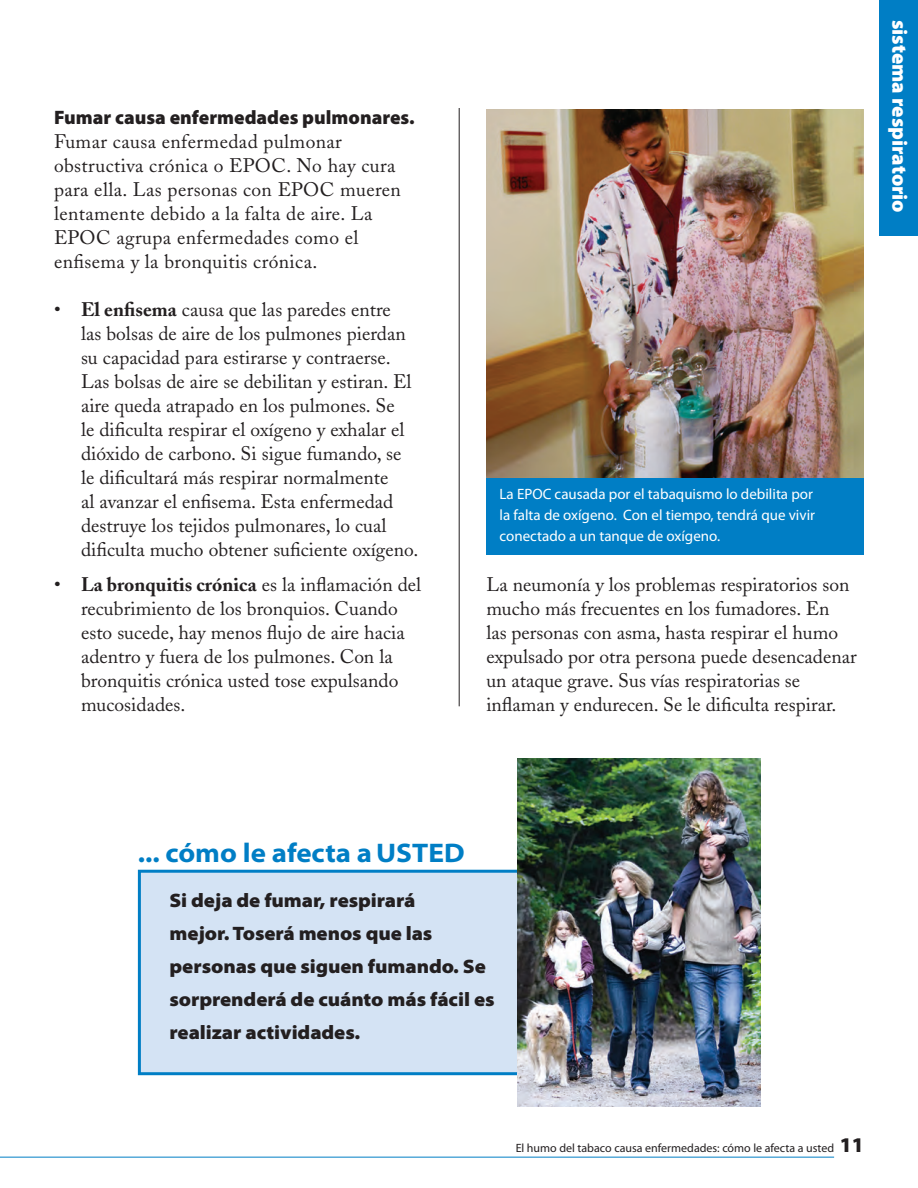
<style>
.page{position:relative;width:918px;height:1188px;background:#fff}
.page>*{position:absolute;margin:0;border:0;box-sizing:border-box;transform-origin:0 0}
.GoodNewsHead{font:700 semi-expanded 27px "Myriad Pro";color:#007ec5}
.t1{font:900 21px "Myriad Pro";color:#fff}
.t2{font:19.5px/24px "Adobe Caslon";color:#231f20}
.t3{font:19.5px/24px "Adobe Caslon";letter-spacing:.02em;color:#231f20}
.GoodNewsText{font:900 semi-expanded 19.5px/33px "Myriad Pro";letter-spacing:-.005em;color:#231f20}
.t4{font:900 19.5px "Myriad Pro";color:#231f20}
.t5{font:15px/21px "Myriad Pro";color:#fff}
.t6{font:12px "Myriad Pro";color:#231f20}
.s1{font-weight:700}
.s2{font-weight:900;font-size:21px}
</style>
<div class="page">
<div style="left:138px;top:870px;width:403px;height:205px;background:#d4e3f4;border:3px solid #007ec5"></div>
<hr style="left:0;top:1157px;width:834px;height:1px;background:#007ec5">
<hr style="left:459px;top:108px;width:1px;height:598px;background:#231f20">
<div style="left:879px;top:0;width:39px;height:235px;background:#007ec5"></div>
<img style="left:486px;top:109px;width:378px;height:369px">
<div style="left:486px;top:478px;width:378px;height:77px;background:#007ec5"></div>
<img style="left:517px;top:758px;width:244px;height:349px">
<h2 class="t4" style="left:54px;top:104px;width:362px">Fumar causa enfermedades pulmonares.</h2>
<p class="t3" style="left:54px;top:129px;width:348px">Fumar causa enfermedad pulmonar obstructiva crónica o EPOC. No hay cura para ella. Las personas con EPOC mueren lentamente debido a la falta de aire. La EPOC agrupa enfermedades como el enfisema y la bronquitis crónica.</p>
<p class="t2" style="left:81px;top:298px;width:339px;text-indent:-27px">• <span class="s1">El enfisema</span> causa que las paredes entre<br>las bolsas de aire de los pulmones pierdan su capacidad para estirarse y contraerse.<br>Las bolsas de aire se debilitan y estiran. El aire queda atrapado en los pulmones. Se<br>le dificulta respirar el oxígeno y exhalar el dióxido de carbono. Si sigue fumando, se le dificultará más respirar normalmente<br>al avanzar el enfisema. Esta enfermedad destruye los tejidos pulmonares, lo cual dificulta mucho obtener suficiente oxígeno.</p>
<p class="t2" style="left:81px;top:572px;width:342px;text-indent:-27px">• <span class="s1">La bronquitis crónica</span> es la inflamación del recubrimiento de los bronquios. Cuando esto sucede, hay menos flujo de aire hacia adentro y fuera de los pulmones. Con la bronquitis crónica usted tose expulsando mucosidades.</p>
<p class="t1" style="left:914px;top:20px;width:194px;rotate:90deg">sistema respiratorio</p>
<h3 class="t5" style="left:500px;top:484px;width:317px">La EPOC causada por el tabaquismo lo debilita por la falta de oxígeno. Con el tiempo, tendrá que vivir conectado a un tanque de oxígeno.</h3>
<p class="t2" style="left:486px;top:573px;width:372px">La neumonía y los problemas respiratorios son mucho más frecuentes en los fumadores. En<br>las personas con asma, hasta respirar el humo expulsado por otra persona puede desencadenar un ataque grave. Sus vías respiratorias se inflaman y endurecen. Se le dificulta respirar.</p>
<p class="GoodNewsHead" style="left:138px;top:835px;width:328px">... cómo le afecta a USTED</p>
<p class="GoodNewsText" style="left:170px;top:883px;width:327px">Si deja de fumar, respirará<br>mejor. Toserá menos que las personas que siguen fumando. Se sorprenderá de cuánto más fácil es realizar actividades.</p>
<p class="t6" style="left:516px;top:1141px;width:350px">El humo del tabaco causa enfermedades: cómo le afecta a usted <span class="s2">11</span></p>
</div>
